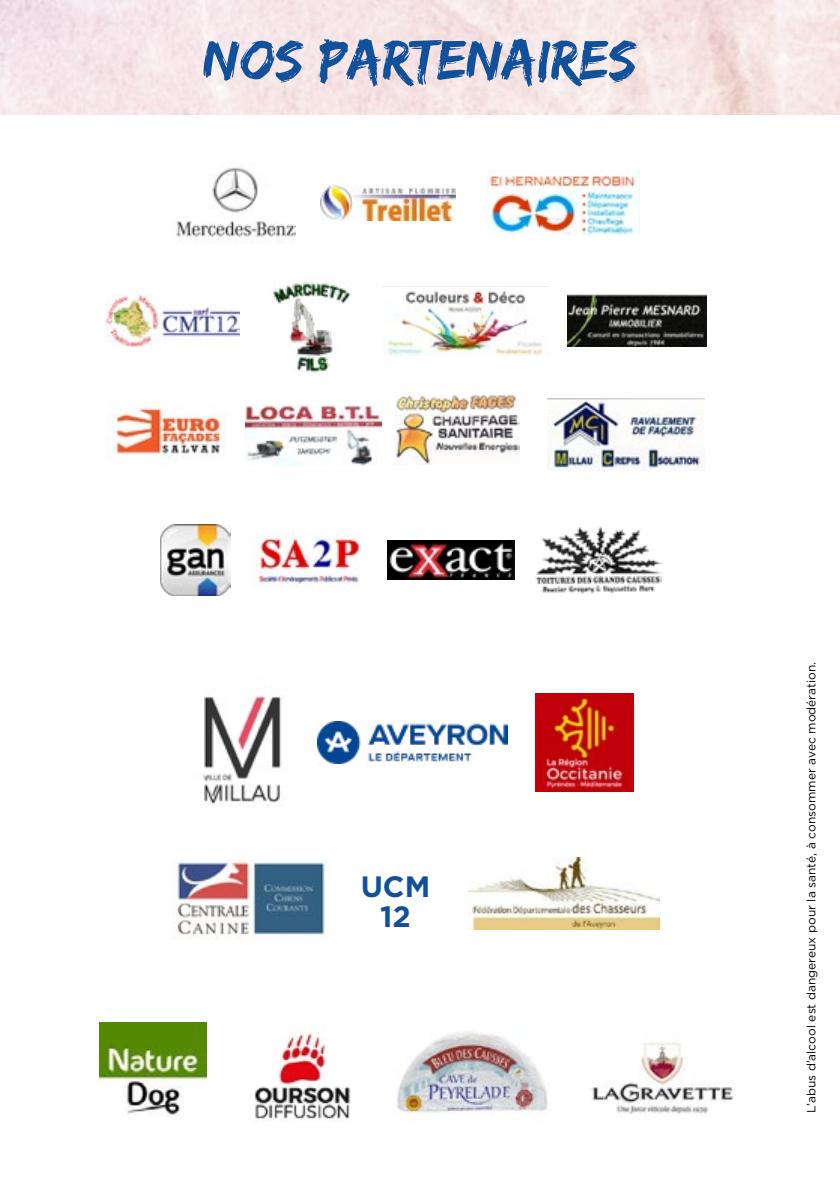
<style>
.page{position:relative;width:840px;height:1191px;background:#fff}
.page>*{position:absolute;margin:0;border:0;box-sizing:border-box;transform-origin:0 0}
.t1{font:58px "Edo SZ";color:#11519b}
.t2{font:700 29.4px/29.4px "Gotham";color:#11519b;text-align:center}
.t3{font:12px "Gotham";color:#000}
</style>
<div class="page">
<img style="left:547px;top:399px;width:157px;height:71px">
<img style="left:107px;top:401px;width:119px;height:58px">
<img style="left:245px;top:405px;width:136px;height:60px">
<img style="left:395px;top:394px;width:124px;height:70px">
<img style="left:202px;top:695px;width:80px;height:110px">
<img style="left:317px;top:721px;width:190px;height:43px">
<img style="left:535px;top:694px;width:98px;height:97px">
<img style="left:99px;top:1022px;width:107px;height:93px">
<img style="left:254px;top:1027px;width:97px;height:92px">
<img style="left:397px;top:1031px;width:151px;height:83px">
<img style="left:591px;top:1042px;width:143px;height:73px">
<img style="left:176px;top:167px;width:119px;height:77px">
<img style="left:320px;top:185px;width:135px;height:35px">
<img style="left:489px;top:171px;width:150px;height:64px">
<img style="left:160px;top:524px;width:71px;height:71px">
<img style="left:387px;top:540px;width:126px;height:39px">
<img style="left:535px;top:527px;width:126px;height:66px">
<img style="left:257px;top:531px;width:104px;height:57px">
<img style="left:105px;top:295px;width:134px;height:52px">
<img style="left:382px;top:286px;width:166px;height:69px">
<img style="left:567px;top:295px;width:139px;height:52px">
<img style="left:468px;top:857px;width:191px;height:72px">
<img style="left:172px;top:859px;width:154px;height:80px">
<img style="left:273px;top:282px;width:78px;height:91px">
<h1 class="t1" style="left:203px;top:26px;width:434px">NOS PARTENAIRES</h1>
<h2 class="t2" style="left:360px;top:872px;width:71px">UCM<br>12</h2>
<p class="t3" style="left:803px;top:1112px;width:452px;rotate:-90deg">L’abus d’alcool est dangereux pour la santé, à consommer avec modération.</p>
</div>
